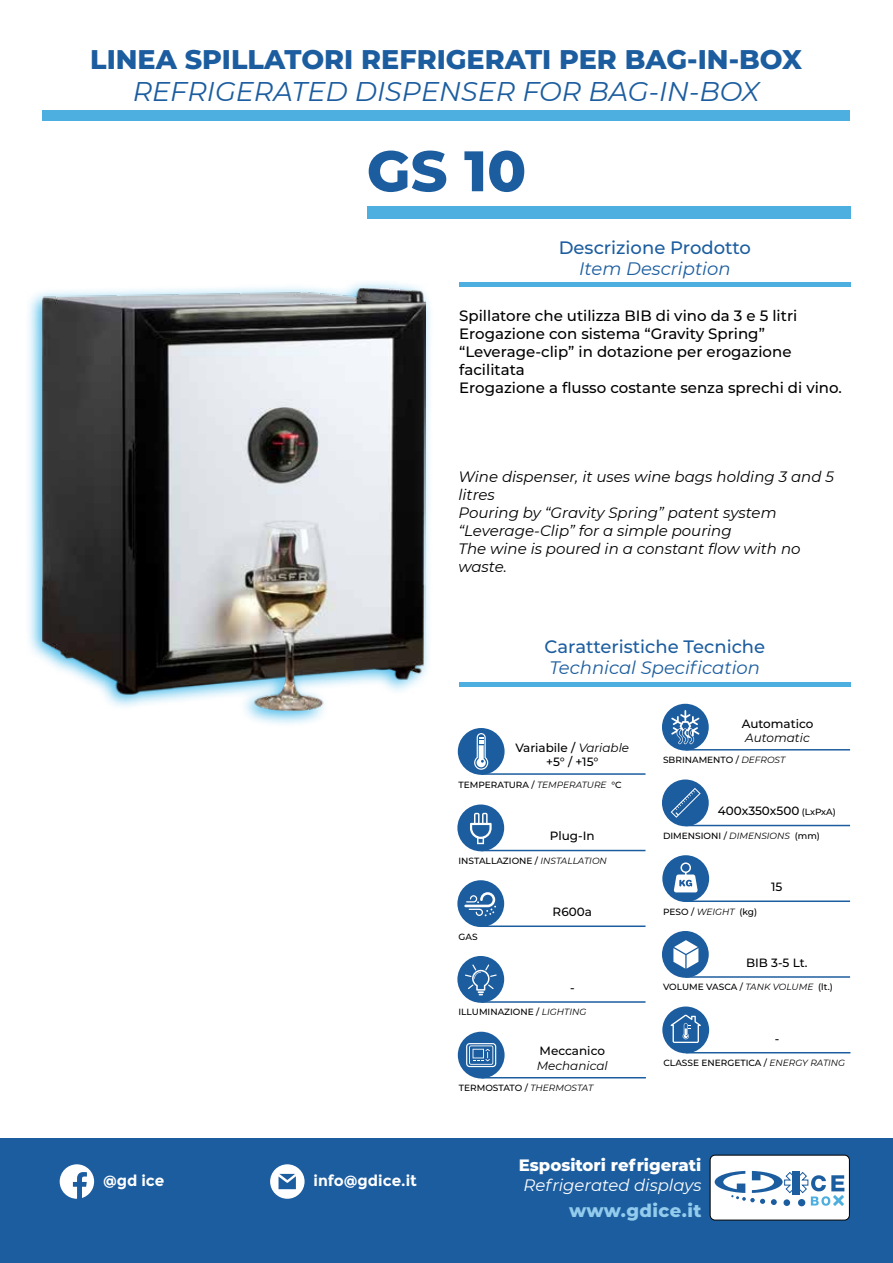
<style>
.page{position:relative;width:893px;height:1263px;background:#fff}
.page>*{position:absolute;margin:0;border:0;box-sizing:border-box;transform-origin:0 0}
.t1{font:800 57px "Montserrat";color:#1c5d9f}
.t2{font:800 27px "Montserrat";color:#1c5d9f}
.t3{font:italic 27px "Montserrat";color:#1c5d9f}
.t4{font:500 18px "Montserrat";color:#1c5d9f}
.t5{font:italic 18px "Montserrat";color:#1c5d9f}
.t6{font:800 18px "Montserrat";letter-spacing:.025em;color:#92cbec}
.t7{font:800 16.5px "Montserrat";color:#fff}
.t8{font:italic 16.5px "Montserrat";color:#fff}
.t9{font:700 15.45px "Montserrat";color:#fff}
.t10{font:500 15px/18px "Montserrat";color:#000}
.t11{font:italic 15px/18px "Montserrat";color:#000}
.t12{font:500 12px/14.4px "Montserrat";color:#000;text-align:center}
.t13{font:italic 12px "Montserrat";color:#000}
.t14{font:500 9px "Montserrat";color:#000}
.s1{font-weight:400;font-style:italic}
.s2{font-size:9px}
</style>
<div class="page">
<div style="left:0;top:1138px;width:893px;height:125px;background:#1c5d9f"></div>
<div style="left:710px;top:1155px;width:139px;height:65px;background:#fff;border-radius:5px"></div>
<div style="left:710px;top:1155px;width:140px;height:65px;border:1px solid #000;border-radius:5px"></div>
<svg style="left:715px;top:1171px;width:129px;height:35px"></svg>
<div style="left:367px;top:206px;width:483px;height:13px;background:#4cafe0"></div>
<hr style="left:459px;top:682px;width:391px;height:4px;background:#4cafe0">
<hr style="left:459px;top:283px;width:391px;height:4px;background:#4cafe0">
<hr style="left:481px;top:773px;width:164px;height:2px;background:#1c5d9f">
<hr style="left:481px;top:850px;width:164px;height:1px;background:#1c5d9f">
<hr style="left:481px;top:925px;width:164px;height:2px;background:#1c5d9f">
<hr style="left:481px;top:1001px;width:164px;height:2px;background:#1c5d9f">
<hr style="left:481px;top:1077px;width:165px;height:1px;background:#1c5d9f">
<hr style="left:685px;top:749px;width:165px;height:1px;background:#1c5d9f">
<hr style="left:685px;top:825px;width:165px;height:1px;background:#1c5d9f">
<hr style="left:685px;top:900px;width:165px;height:2px;background:#1c5d9f">
<hr style="left:685px;top:976px;width:165px;height:2px;background:#1c5d9f">
<hr style="left:686px;top:1052px;width:164px;height:1px;background:#1c5d9f">
<div style="left:458px;top:728px;width:47px;height:47px;background:#1c5d9f;border-radius:50%"></div>
<svg style="left:474px;top:733px;width:14px;height:37px"></svg>
<div style="left:662px;top:931px;width:47px;height:47px;background:#1c5d9f;border-radius:50%"></div>
<svg style="left:673px;top:940px;width:25px;height:29px"></svg>
<div style="left:662px;top:704px;width:47px;height:46px;background:#1c5d9f;border-radius:50%"></div>
<svg style="left:671px;top:710px;width:28px;height:34px"></svg>
<div style="left:458px;top:1032px;width:47px;height:46px;background:#1c5d9f;border-radius:50%"></div>
<svg style="left:466px;top:1043px;width:30px;height:24px"></svg>
<div style="left:457px;top:880px;width:47px;height:47px;background:#1c5d9f;border-radius:50%"></div>
<svg style="left:464px;top:892px;width:32px;height:24px"></svg>
<div style="left:457px;top:804px;width:47px;height:47px;background:#1c5d9f;border-radius:50%"></div>
<svg style="left:470px;top:813px;width:22px;height:31px"></svg>
<div style="left:662px;top:779px;width:47px;height:47px;background:#1c5d9f;border-radius:50%"></div>
<svg style="left:671px;top:788px;width:30px;height:30px"></svg>
<div style="left:662px;top:855px;width:47px;height:47px;background:#1c5d9f;border-radius:50%"></div>
<svg style="left:674px;top:862px;width:24px;height:30px"></svg>
<div style="left:662px;top:1006px;width:47px;height:47px;background:#1c5d9f;border-radius:50%"></div>
<svg style="left:671px;top:1014px;width:30px;height:29px"></svg>
<div style="left:457px;top:956px;width:47px;height:47px;background:#1c5d9f;border-radius:50%"></div>
<svg style="left:465px;top:964px;width:32px;height:31px"></svg>
<svg style="left:60px;top:1164px;width:34px;height:35px"></svg>
<svg style="left:270px;top:1164px;width:35px;height:35px"></svg>
<div style="left:25px;top:278px;width:409px;height:450px;background:#009fe3;opacity:.75"></div>
<img style="left:43px;top:288px;width:382px;height:423px">
<div style="left:43px;top:111px;width:807px;height:10px;background:#4cafe0"></div>
<h2 class="t2" style="left:90px;top:39px;width:713px">LINEA SPILLATORI REFRIGERATI PER BAG-IN-BOX</h2>
<h2 class="t3" style="left:133px;top:73px;width:628px">REFRIGERATED DISPENSER FOR BAG-IN-BOX</h2>
<h1 class="t1" style="left:367px;top:129px;width:161px">GS 10</h1>
<h3 class="t4" style="left:559px;top:235px;width:194px">Descrizione Prodotto</h3>
<h3 class="t5" style="left:579px;top:256px;width:153px">Item Description</h3>
<h3 class="t10" style="left:459px;top:306px;width:384px">Spillatore che utilizza BIB di vino da 3 e 5 litri Erogazione con sistema “Gravity Spring” “Leverage-clip” in dotazione per erogazione facilitata<br>Erogazione a flusso costante senza sprechi di vino.</h3>
<h3 class="t11" style="left:458px;top:467px;width:377px">Wine dispenser, it uses wine bags holding 3 and 5 litres<br>Pouring by “Gravity Spring” patent system “Leverage-Clip” for a simple pouring<br>The wine is poured in a constant flow with no waste.</h3>
<h3 class="t4" style="left:544px;top:634px;width:222px">Caratteristiche Tecniche</h3>
<h3 class="t5" style="left:550px;top:656px;width:212px">Technical Specification</h3>
<h3 class="t9" style="left:103px;top:1171px;width:63px">@gd ice</h3>
<h3 class="t9" style="left:313px;top:1171px;width:105px">info@gdice.it</h3>
<h3 class="t12" style="left:515px;top:740px;width:115px">Variabile / <span class="s1">Variable </span>+5° / +15°</h3>
<p class="t14" style="left:458px;top:779px;width:165px">TEMPERATURA / <span class="s1">TEMPERATURE</span> °C</p>
<h3 class="t12" style="left:550px;top:828px;width:46px">Plug-In</h3>
<p class="t14" style="left:458px;top:854px;width:150px">INSTALLAZIONE / <span class="s1">INSTALLATION</span></p>
<p class="t14" style="left:458px;top:930px;width:21px">GAS</p>
<h3 class="t12" style="left:553px;top:904px;width:41px">R600a</h3>
<h3 class="t12" style="left:570px;top:980px;width:6px">-</h3>
<p class="t14" style="left:458px;top:1006px;width:129px">ILLUMINAZIONE / <span class="s1">LIGHTING</span></p>
<h3 class="t12" style="left:540px;top:1043px;width:67px">Meccanico</h3>
<h3 class="t13" style="left:537px;top:1057px;width:73px">Mechanical</h3>
<p class="t14" style="left:459px;top:1081px;width:136px">TERMOSTATO / <span class="s1">THERMOSTAT</span></p>
<h3 class="t12" style="left:742px;top:716px;width:73px">Automatico</h3>
<h3 class="t13" style="left:745px;top:729px;width:66px">Automatic</h3>
<p class="t14" style="left:663px;top:754px;width:124px">SBRINAMENTO / <span class="s1">DEFROST</span></p>
<h3 class="t12" style="left:718px;top:803px;width:120px">400x350x500 <span class="s2">(LxPxA)</span></h3>
<p class="t14" style="left:663px;top:829px;width:158px">DIMENSIONI / <span class="s1">DIMENSIONS</span> (mm)</p>
<p class="t14" style="left:663px;top:905px;width:96px">PESO / <span class="s1">WEIGHT</span> (kg)</p>
<h3 class="t12" style="left:771px;top:879px;width:13px">15</h3>
<h3 class="t12" style="left:746px;top:955px;width:63px">BIB 3-5 Lt.</h3>
<p class="t14" style="left:663px;top:981px;width:171px">VOLUME VASCA / <span class="s1">TANK VOLUME</span> (lt.)</p>
<h3 class="t12" style="left:775px;top:1030px;width:6px">-</h3>
<p class="t14" style="left:663px;top:1056px;width:183px">CLASSE ENERGETICA / <span class="s1">ENERGY RATING</span></p>
<h3 class="t7" style="left:519px;top:1153px;width:184px">Espositori refrigerati</h3>
<h3 class="t8" style="left:524px;top:1173px;width:179px">Refrigerated displays</h3>
<h3 class="t6" style="left:569px;top:1197px;width:134px">www.gdice.it</h3>
</div>
